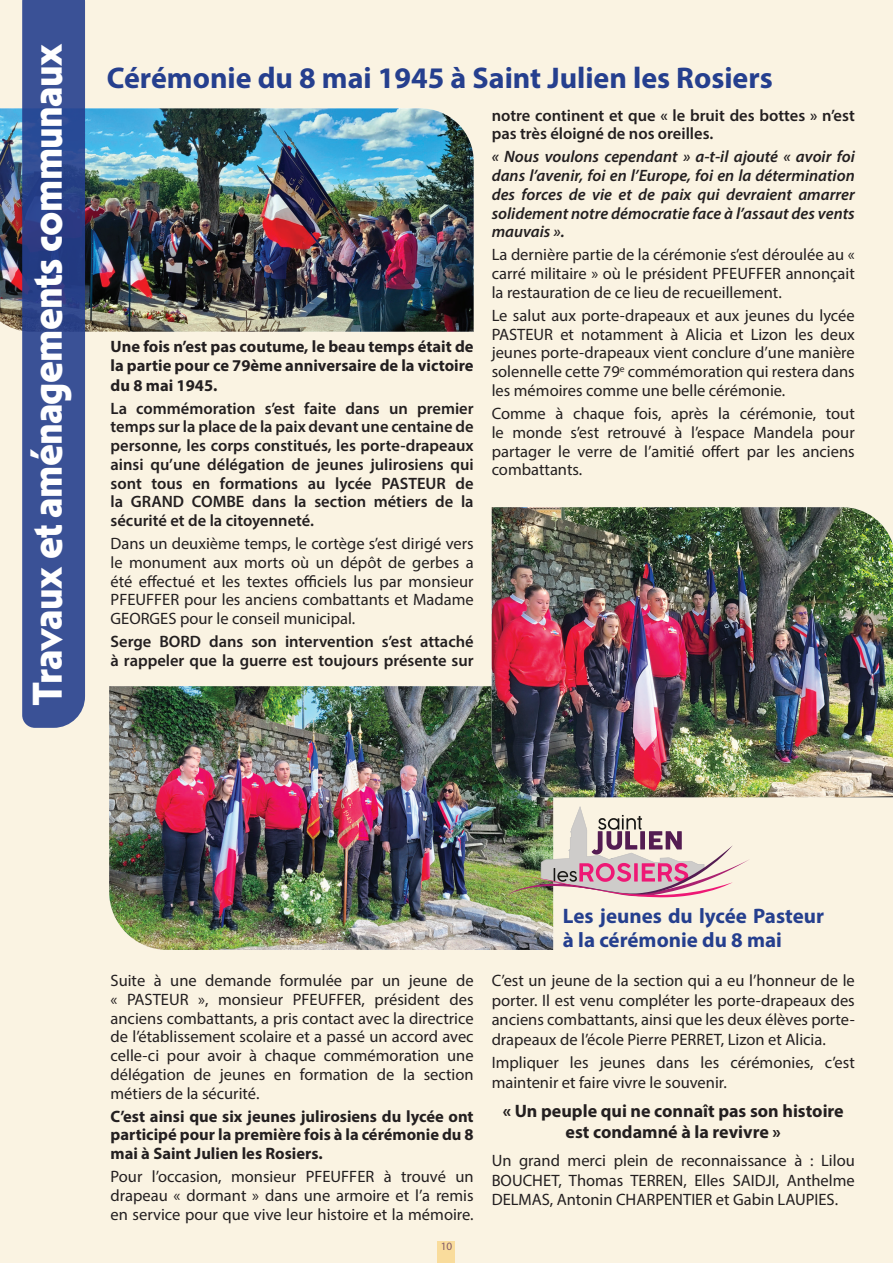
<style>
.page{position:relative;width:893px;height:1263px;background:#faf3e2}
.page>*{position:absolute;margin:0;border:0;box-sizing:border-box;transform-origin:0 0}
.t1{font:700 42px "Mendl Sans Dusk";letter-spacing:-.01em;color:#fff}
.t2{font:700 30px "Myriad Pro";color:#253f8e}
.t3{font:700 21px/24px "Myriad Pro";color:#253f8e}
.t4{font:700 18px/21px "Myriad Pro";color:#231f20;text-align:center}
.t5{font:16.5px/18.8px "Myriad Pro";color:#231f20;text-align:justify}
.t6{font:600 16.5px/18.8px "Myriad Pro";color:#231f20}
.t7{font:700 16.5px/19.5px "Myriad Pro";color:#231f20;text-align:justify}
.t8{font:italic 600 16.5px/18.8px "Myriad Pro";color:#231f20;text-align:justify}
.t9{font:11.25px "Myriad Pro";color:#724a6e}
</style>
<div class="page">
<img style="left:109px;top:686px;width:444px;height:264px">
<img style="left:0;top:108px;width:474px;height:224px">
<svg style="left:22px;top:0;width:63px;height:728px;background:#364d92"></svg>
<img style="left:492px;top:507px;width:401px;height:290px">
<img style="left:505px;top:806px;width:244px;height:92px">
<h1 class="t1" style="left:21px;top:706px;width:664px;rotate:-90deg">Travaux et aménagements communaux</h1>
<h2 class="t2" style="left:107px;top:59px;width:668px">Cérémonie du 8 mai 1945 à Saint Julien les Rosiers</h2>
<p class="t7" style="left:111px;top:336px;width:365px">Une fois n’est pas coutume, le beau temps était de la partie pour ce 79ème anniversaire de la victoire du 8 mai 1945.</p>
<p class="t6" style="left:111px;top:398px;width:365px;text-align:justify">La commémoration s’est faite dans un premier temps sur la place de la paix devant une centaine de personne, les corps constitués, les porte-drapeaux ainsi qu’une délégation de jeunes julirosiens qui sont tous en formations au lycée PASTEUR de la GRAND COMBE dans la section métiers de la sécurité et de la citoyenneté.</p>
<p class="t5" style="left:111px;top:534px;width:365px">Dans un deuxième temps, le cortège s’est dirigé vers le monument aux morts où un dépôt de gerbes a été effectué et les textes officiels lus par monsieur PFEUFFER pour les anciens combattants et Madame GEORGES pour le conseil municipal.</p>
<p class="t6" style="left:111px;top:632px;width:365px">Serge BORD dans son intervention s’est attaché à rappeler que la guerre est toujours présente sur</p>
<p class="t6" style="left:492px;top:105px;width:365px">notre continent et que « le bruit des bottes » n’est pas très éloigné de nos oreilles.</p>
<p class="t8" style="left:492px;top:147px;width:365px">« Nous voulons cependant » a-t-il ajouté « avoir foi dans l’avenir, foi en l’Europe, foi en la détermination des forces de vie et de paix qui devraient amarrer solidement notre démocratie face à l’assaut des vents mauvais ».</p>
<p class="t5" style="left:492px;top:245px;width:365px">La dernière partie de la cérémonie s’est déroulée au « carré militaire » où le président PFEUFFER annonçait la restauration de ce lieu de recueillement.</p>
<p class="t5" style="left:492px;top:306px;width:365px">Le salut aux porte-drapeaux et aux jeunes du lycée PASTEUR et notamment à Alicia et Lizon les deux jeunes porte-drapeaux vient conclure d’une manière solennelle cette 79<sup>e</sup> commémoration qui restera dans les mémoires comme une belle cérémonie.</p>
<p class="t5" style="left:492px;top:404px;width:365px">Comme à chaque fois, après la cérémonie, tout le monde s’est retrouvé à l’espace Mandela pour partager le verre de l’amitié offert par les anciens combattants.</p>
<p class="t5" style="left:111px;top:971px;width:365px">Suite à une demande formulée par un jeune de « PASTEUR », monsieur PFEUFFER, président des anciens combattants, a pris contact avec la directrice de l’établissement scolaire et a passé un accord avec celle-ci pour avoir à chaque commémoration une délégation de jeunes en formation de la section métiers de la sécurité.</p>
<p class="t7" style="left:111px;top:1106px;width:365px;line-height:18.8px">C’est ainsi que six jeunes julirosiens du lycée ont participé pour la première fois à la cérémonie du 8 mai à Saint Julien les Rosiers.</p>
<p class="t5" style="left:111px;top:1167px;width:365px">Pour l’occasion, monsieur PFEUFFER à trouvé un drapeau « dormant » dans une armoire et l’a remis en service pour que vive leur histoire et la mémoire.</p>
<p class="t9" style="left:441px;top:1239px;width:13px">10</p>
<p class="t3" style="left:563px;top:903px;width:263px">Les jeunes du lycée Pasteur à la cérémonie du 8 mai</p>
<p class="t5" style="left:492px;top:970px;width:365px;line-height:19.5px">C’est un jeune de la section qui a eu l’honneur de le porter. Il est venu compléter les porte-drapeaux des anciens combattants, ainsi que les deux élèves porte&shy;drapeaux de l’école Pierre PERRET, Lizon et Alicia.</p>
<p class="t5" style="left:492px;top:1053px;width:365px;line-height:19.5px">Impliquer les jeunes dans les cérémonies, c’est maintenir et faire vivre le souvenir.</p>
<p class="t4" style="left:503px;top:1100px;width:343px">« Un peuple qui ne connaît pas son histoire est condamné à la revivre »</p>
<p class="t5" style="left:492px;top:1151px;width:365px;line-height:19.5px">Un grand merci plein de reconnaissance à : Lilou BOUCHET, Thomas TERREN, Elles SAIDJI, Anthelme DELMAS, Antonin CHARPENTIER et Gabin LAUPIES.</p>
</div>
